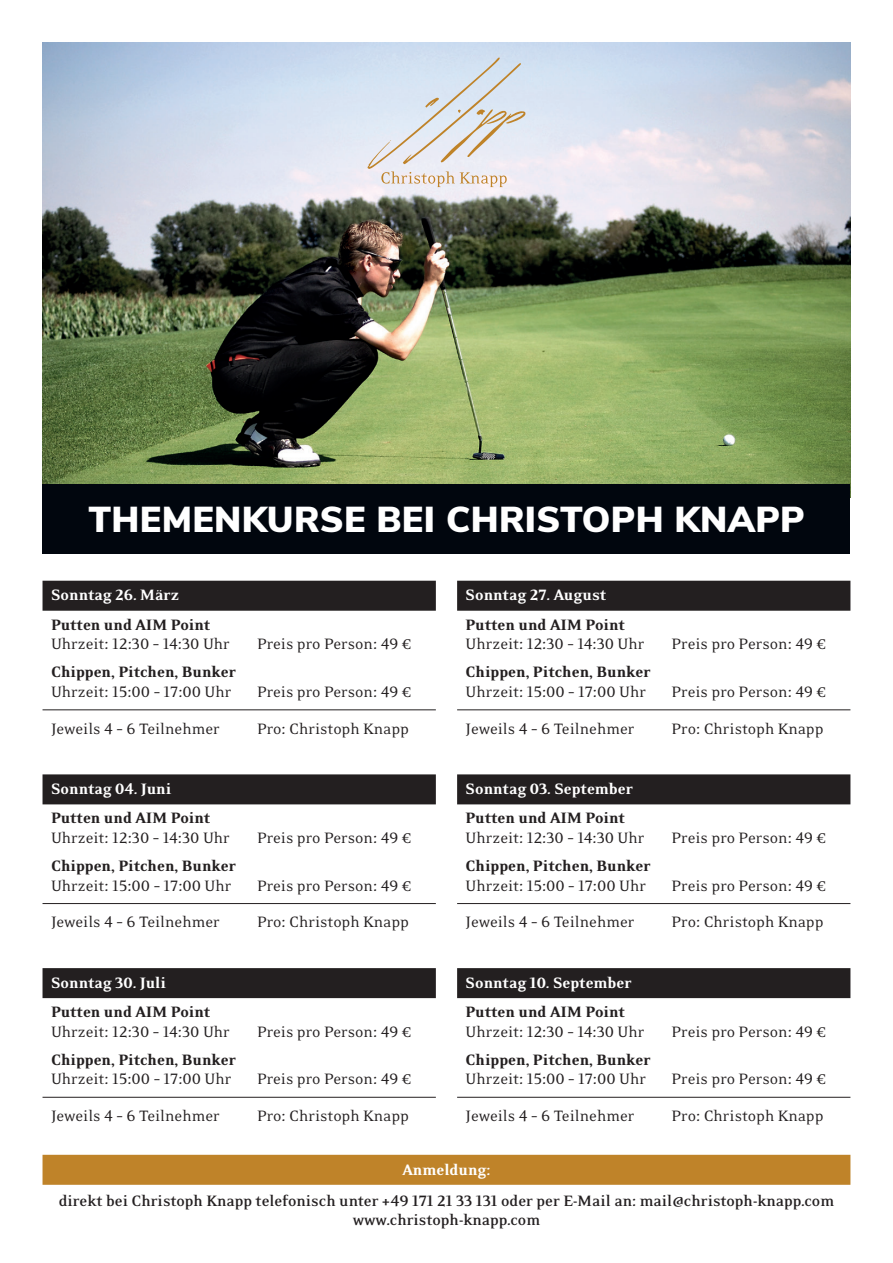
<style>
.page{position:relative;width:893px;height:1263px;background:#fff}
.page>*{position:absolute;margin:0;border:0;box-sizing:border-box;transform-origin:0 0}
.t1{font:900 36px "Nunito Sans";letter-spacing:.01em;color:#fff}
.t2{font:17.25px "Eidetic Neo OT";color:#231f20}
.t3{font:900 17.25px "Eidetic Neo OT";color:#231f20}
.t4{font:700 17.25px/19.5px "Eidetic Neo OT";color:#231f20;text-align:center}
.t5{font:900 17.25px "Eidetic Neo OT";color:#fff}
</style>
<div class="page">
<img style="left:43px;top:43px;width:807px;height:442px">
<svg style="left:368px;top:57px;width:157px;height:130px;background:#dde0e4"></svg>
<div style="left:43px;top:485px;width:807px;height:69px;background:#01060e"></div>
<div style="left:43px;top:581px;width:393px;height:30px;background:#231f20"></div>
<hr style="left:43px;top:710px;width:393px;height:1px;background:#231f20">
<div style="left:43px;top:774px;width:393px;height:30px;background:#231f20"></div>
<hr style="left:43px;top:903px;width:393px;height:1px;background:#231f20">
<div style="left:43px;top:968px;width:393px;height:30px;background:#231f20"></div>
<hr style="left:43px;top:1097px;width:393px;height:1px;background:#231f20">
<div style="left:457px;top:581px;width:393px;height:30px;background:#231f20"></div>
<hr style="left:457px;top:710px;width:393px;height:1px;background:#231f20">
<div style="left:457px;top:774px;width:393px;height:30px;background:#231f20"></div>
<hr style="left:457px;top:903px;width:393px;height:1px;background:#231f20">
<div style="left:457px;top:968px;width:393px;height:30px;background:#231f20"></div>
<hr style="left:457px;top:1097px;width:393px;height:1px;background:#231f20">
<div style="left:43px;top:1155px;width:807px;height:30px;background:#bf8329"></div>
<h1 class="t1" style="left:88px;top:493px;width:718px">THEMENKURSE BEI CHRISTOPH KNAPP</h1>
<p class="t5" style="left:51px;top:586px;width:130px">Sonntag 26. März</p>
<p class="t3" style="left:51px;top:616px;width:161px">Putten und AIM Point</p>
<p class="t2" style="left:51px;top:635px;width:180px">Uhrzeit: 12:30 – 14:30 Uhr</p>
<p class="t2" style="left:257px;top:635px;width:156px">Preis pro Person: 49 €</p>
<p class="t3" style="left:51px;top:663px;width:186px">Chippen, Pitchen, Bunker</p>
<p class="t2" style="left:51px;top:683px;width:182px">Uhrzeit: 15:00 – 17:00 Uhr</p>
<p class="t2" style="left:257px;top:683px;width:156px">Preis pro Person: 49 €</p>
<p class="t2" style="left:51px;top:720px;width:170px">Jeweils 4 – 6 Teilnehmer</p>
<p class="t2" style="left:257px;top:720px;width:153px">Pro: Christoph Knapp</p>
<p class="t5" style="left:51px;top:780px;width:122px">Sonntag 04. Juni</p>
<p class="t3" style="left:51px;top:809px;width:161px">Putten und AIM Point</p>
<p class="t2" style="left:51px;top:829px;width:180px">Uhrzeit: 12:30 – 14:30 Uhr</p>
<p class="t2" style="left:257px;top:829px;width:156px">Preis pro Person: 49 €</p>
<p class="t3" style="left:51px;top:857px;width:186px">Chippen, Pitchen, Bunker</p>
<p class="t2" style="left:51px;top:876px;width:182px">Uhrzeit: 15:00 – 17:00 Uhr</p>
<p class="t2" style="left:257px;top:876px;width:156px">Preis pro Person: 49 €</p>
<p class="t2" style="left:51px;top:913px;width:170px">Jeweils 4 – 6 Teilnehmer</p>
<p class="t2" style="left:257px;top:913px;width:153px">Pro: Christoph Knapp</p>
<p class="t5" style="left:51px;top:974px;width:117px">Sonntag 30. Juli</p>
<p class="t3" style="left:51px;top:1003px;width:161px">Putten und AIM Point</p>
<p class="t2" style="left:51px;top:1023px;width:180px">Uhrzeit: 12:30 – 14:30 Uhr</p>
<p class="t2" style="left:257px;top:1023px;width:156px">Preis pro Person: 49 €</p>
<p class="t3" style="left:51px;top:1050px;width:186px">Chippen, Pitchen, Bunker</p>
<p class="t2" style="left:51px;top:1070px;width:182px">Uhrzeit: 15:00 – 17:00 Uhr</p>
<p class="t2" style="left:257px;top:1070px;width:156px">Preis pro Person: 49 €</p>
<p class="t2" style="left:51px;top:1107px;width:170px">Jeweils 4 – 6 Teilnehmer</p>
<p class="t2" style="left:257px;top:1107px;width:153px">Pro: Christoph Knapp</p>
<p class="t5" style="left:466px;top:586px;width:142px">Sonntag 27. August</p>
<p class="t3" style="left:466px;top:616px;width:161px">Putten und AIM Point</p>
<p class="t2" style="left:466px;top:635px;width:180px">Uhrzeit: 12:30 – 14:30 Uhr</p>
<p class="t2" style="left:672px;top:635px;width:156px">Preis pro Person: 49 €</p>
<p class="t3" style="left:466px;top:663px;width:186px">Chippen, Pitchen, Bunker</p>
<p class="t2" style="left:466px;top:683px;width:182px">Uhrzeit: 15:00 – 17:00 Uhr</p>
<p class="t2" style="left:672px;top:683px;width:156px">Preis pro Person: 49 €</p>
<p class="t2" style="left:466px;top:720px;width:170px">Jeweils 4 – 6 Teilnehmer</p>
<p class="t2" style="left:672px;top:720px;width:153px">Pro: Christoph Knapp</p>
<p class="t5" style="left:466px;top:780px;width:169px">Sonntag 03. September</p>
<p class="t3" style="left:466px;top:809px;width:161px">Putten und AIM Point</p>
<p class="t2" style="left:466px;top:829px;width:180px">Uhrzeit: 12:30 – 14:30 Uhr</p>
<p class="t2" style="left:672px;top:829px;width:156px">Preis pro Person: 49 €</p>
<p class="t3" style="left:466px;top:857px;width:186px">Chippen, Pitchen, Bunker</p>
<p class="t2" style="left:466px;top:876px;width:182px">Uhrzeit: 15:00 – 17:00 Uhr</p>
<p class="t2" style="left:672px;top:876px;width:156px">Preis pro Person: 49 €</p>
<p class="t2" style="left:466px;top:913px;width:170px">Jeweils 4 – 6 Teilnehmer</p>
<p class="t2" style="left:672px;top:913px;width:153px">Pro: Christoph Knapp</p>
<p class="t5" style="left:466px;top:974px;width:167px">Sonntag 10. September</p>
<p class="t3" style="left:466px;top:1003px;width:161px">Putten und AIM Point</p>
<p class="t2" style="left:466px;top:1023px;width:180px">Uhrzeit: 12:30 – 14:30 Uhr</p>
<p class="t2" style="left:672px;top:1023px;width:156px">Preis pro Person: 49 €</p>
<p class="t3" style="left:466px;top:1050px;width:186px">Chippen, Pitchen, Bunker</p>
<p class="t2" style="left:466px;top:1070px;width:182px">Uhrzeit: 15:00 – 17:00 Uhr</p>
<p class="t2" style="left:672px;top:1070px;width:156px">Preis pro Person: 49 €</p>
<p class="t2" style="left:466px;top:1107px;width:170px">Jeweils 4 – 6 Teilnehmer</p>
<p class="t2" style="left:672px;top:1107px;width:153px">Pro: Christoph Knapp</p>
<p class="t5" style="left:402px;top:1160px;width:90px">Anmeldung:</p>
<p class="t4" style="left:59px;top:1191px;width:777px">direkt bei Christoph Knapp telefonisch unter +49 171 21 33 131 oder per E-Mail an: mail@christoph-knapp.com www.christoph-knapp.com</p>
</div>
